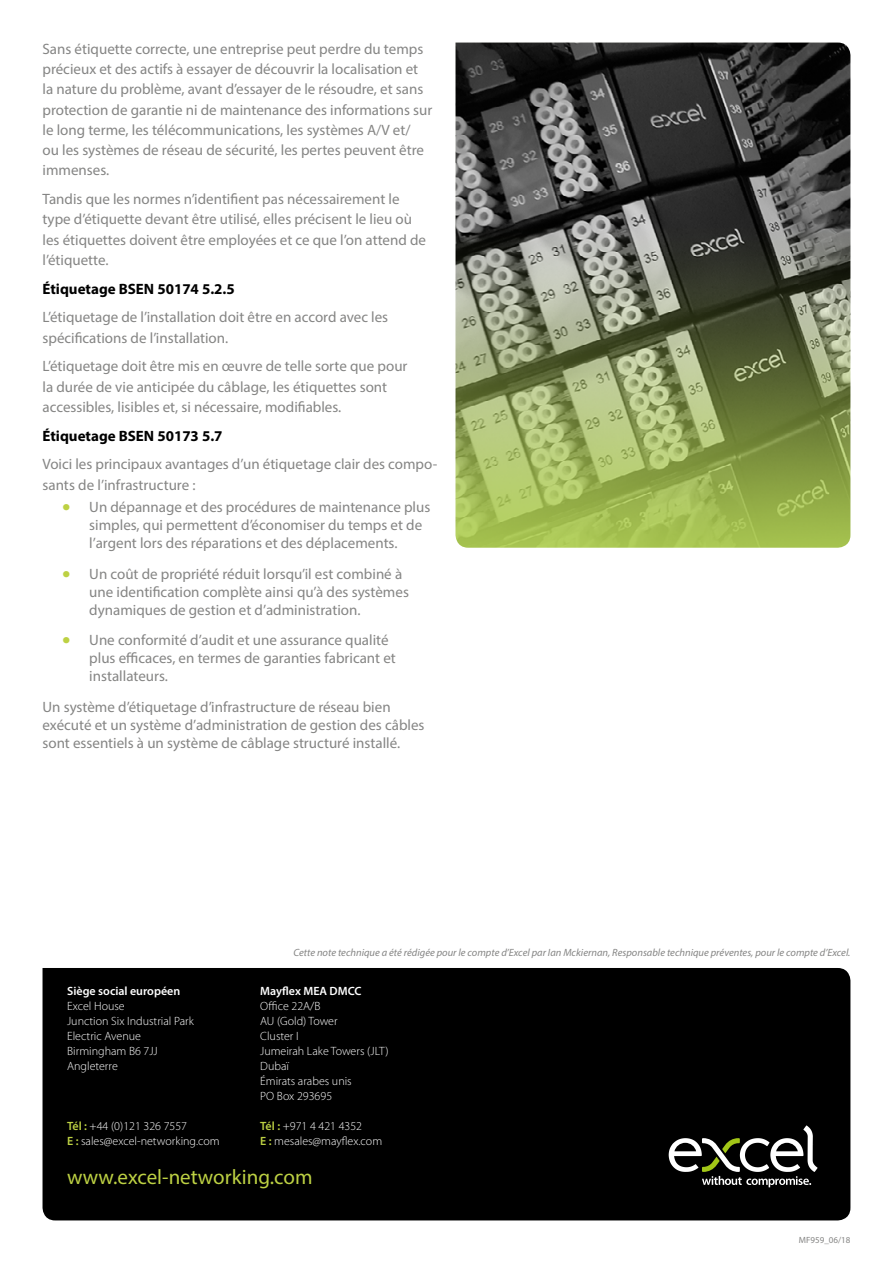
<style>
.page{position:relative;width:893px;height:1263px;background:#fff}
.page>*{position:absolute;margin:0;border:0;box-sizing:border-box;transform-origin:0 0}
.t1{font:21px "Myriad Pro";color:#bdd143}
.t2{font:15px/20.2px "Myriad Pro";color:#858584}
.t3{font:700 15px "Myriad Pro";color:#000}
.t4{font:300 12px/15px "Myriad Pro";color:#fff}
.t5{font:600 12px "Myriad Pro";color:#fff}
.t6{font:italic 10.5px "Myriad Pro";color:#858584}
.t7{font:9px "Myriad Pro";color:#858584}
.s1{font-size:30px;color:#bdd143}
.s2{font-weight:600;color:#bdd143}
</style>
<div class="page">
<div style="left:43px;top:968px;width:807px;height:252px;background:#000"></div>
<svg style="left:669px;top:1125px;width:148px;height:62px"></svg>
<img style="left:455px;top:43px;width:395px;height:505px">
<p class="t2" style="left:43px;top:38px;width:391px">Sans étiquette correcte, une entreprise peut perdre du temps précieux et des actifs à essayer de découvrir la localisation et la nature du problème, avant d’essayer de le résoudre, et sans protection de garantie ni de maintenance des informations sur le long terme, les télécommunications, les systèmes A/V et/<br>ou les systèmes de réseau de sécurité, les pertes peuvent être immenses.</p>
<p class="t2" style="left:43px;top:189px;width:385px">Tandis que les normes n’identifient pas nécessairement le type d’étiquette devant être utilisé, elles précisent le lieu où les étiquettes doivent être employées et ce que l’on attend de l’étiquette.</p>
<p class="t3" style="left:43px;top:279px;width:194px">Étiquetage BSEN 50174 5.2.5</p>
<p class="t2" style="left:43px;top:307px;width:347px">L’étiquetage de l’installation doit être en accord avec les spécifications de l’installation.</p>
<p class="t2" style="left:43px;top:356px;width:366px">L’étiquetage doit être mis en œuvre de telle sorte que pour la durée de vie anticipée du câblage, les étiquettes sont accessibles, lisibles et, si nécessaire, modifiables.</p>
<p class="t3" style="left:43px;top:426px;width:182px">Étiquetage BSEN 50173 5.7</p>
<p class="t2" style="left:43px;top:454px;width:396px">Voici les principaux avantages d’un étiquetage clair des compo&shy;sants de l’infrastructure :</p>
<p class="t2" style="left:89px;top:498px;width:342px;line-height:18px;text-indent:-27px"><span class="s1">•</span> Un dépannage et des procédures de maintenance plus simples, qui permettent d’économiser du temps et de l’argent lors des réparations et des déplacements.</p>
<p class="t2" style="left:89px;top:564px;width:321px;line-height:18px;text-indent:-27px"><span class="s1">•</span> Un coût de propriété réduit lorsqu’il est combiné à une identification complète ainsi qu’à des systèmes dynamiques de gestion et d’administration.</p>
<p class="t2" style="left:89px;top:631px;width:308px;line-height:18px;text-indent:-27px"><span class="s1">•</span> Une conformité d’audit et une assurance qualité plus efficaces, en termes de garanties fabricant et installateurs.</p>
<p class="t2" style="left:43px;top:698px;width:383px;line-height:18px">Un système d’étiquetage d’infrastructure de réseau bien exécuté et un système d’administration de gestion des câbles sont essentiels à un système de câblage structuré installé.</p>
<p class="t6" style="left:293px;top:945px;width:559px">Cette note technique a été rédigée pour le compte d’Excel par Ian Mckiernan, Responsable technique préventes, pour le compte d’Excel.</p>
<p class="t5" style="left:260px;top:984px;width:103px">Mayflex MEA DMCC</p>
<p class="t4" style="left:260px;top:999px;width:130px">Office 22A/B<br>AU (Gold) Tower<br>Cluster I<br>Jumeirah Lake Towers (JLT)<br>Dubaï<br>Émirats arabes unis<br>PO Box 293695</p>
<p class="t4" style="left:260px;top:1119px;width:123px"><span class="s2">Tél :</span> +971 4 421 4352<br><span class="s2">E :</span> mesales@mayflex.com</p>
<h1 class="t1" style="left:67px;top:1164px;width:247px">www.excel-networking.com</h1>
<p class="t5" style="left:67px;top:984px;width:115px">Siège social européen</p>
<p class="t4" style="left:67px;top:999px;width:128px">Excel House<br>Junction Six Industrial Park<br>Electric Avenue<br>Birmingham B6 7JJ<br>Angleterre</p>
<p class="t4" style="left:67px;top:1119px;width:154px"><span class="s2">Tél :</span> +44 (0)121 326 7557<br><span class="s2">E :</span> sales@excel-networking.com</p>
<p class="t7" style="left:799px;top:1235px;width:53px">MF959_06/18</p>
</div>
